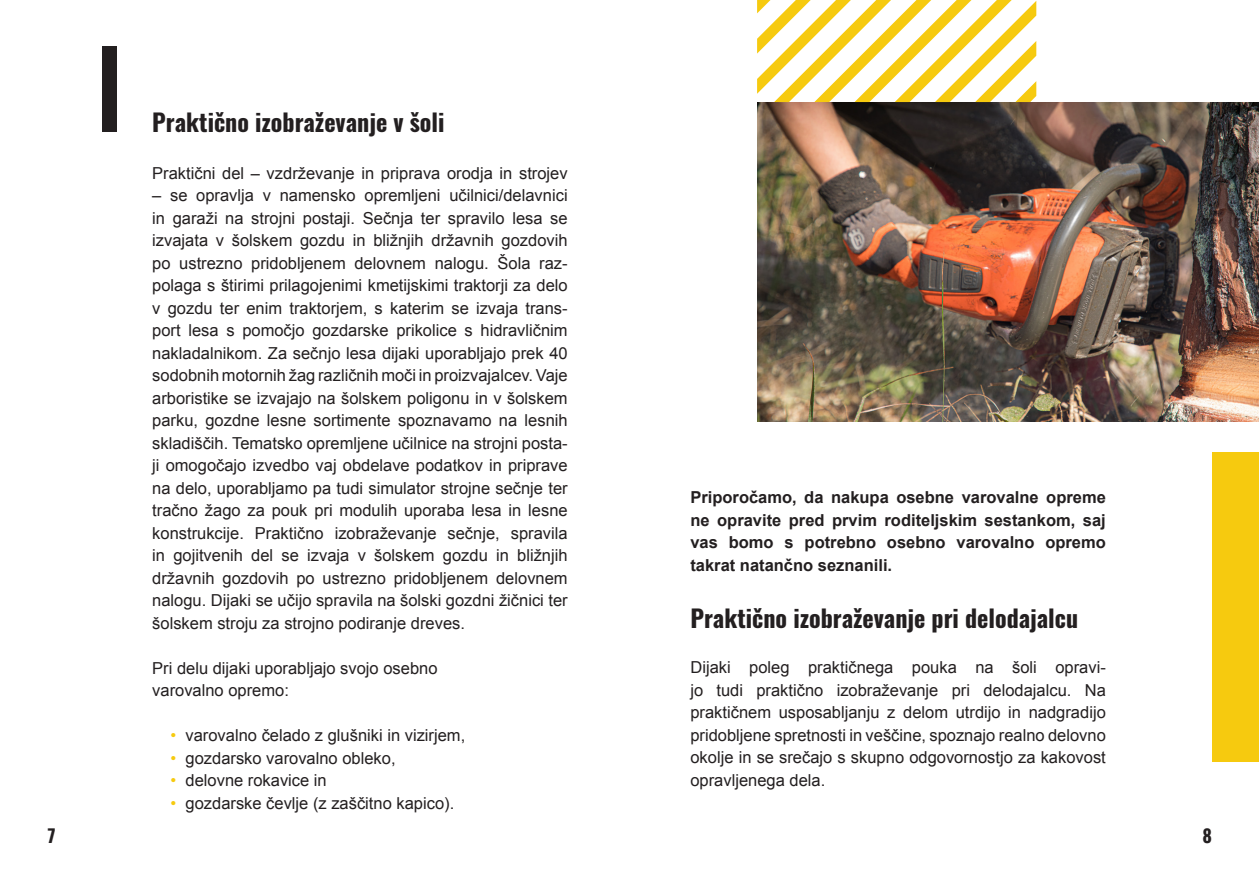
<style>
.page{position:relative;width:1259px;height:893px;background:#fff}
.page>*{position:absolute;margin:0;border:0;box-sizing:border-box;transform-origin:0 0}
.Besedilo{font:700 24px "Oswald";color:#231f20}
.MinPodstrani{font:700 24px "Oswald";color:#231f20}
.t1{font:700 18px "Oswald";color:#231f20}
.Besedilo-2{font:16.5px/22.5px "Arial";color:#231f20;text-align:justify}
.Besedilo-3{font:700 16.5px/22.5px "Arial";color:#231f20;text-align:justify}
.s1{color:#f6ca0f}
</style>
<div class="page">
<div style="left:102px;top:47px;width:14px;height:85px;background:#231f20"></div>
<div style="left:1212px;top:452px;width:47px;height:309px;background:#f6ca0f"></div>
<img style="left:757px;top:102px;width:502px;height:320px">
<svg style="left:757px;top:0;width:279px;height:102px"></svg>
<p class="MinPodstrani" style="left:152px;top:110px;width:294px">Praktično izobraževanje v šoli</p>
<p class="Besedilo-2" style="left:152px;top:162px;width:417px">Praktični del – vzdrževanje in priprava orodja in strojev</p>
<p class="Besedilo-2" style="left:152px;top:184px;width:417px">– se opravlja v namensko opremljeni učilnici/delavnici in garaži na strojni postaji. Sečnja ter spravilo lesa se izvajata v šolskem gozdu in bližnjih državnih gozdovih po ustrezno pridobljenem delovnem nalogu. Šola raz&shy;polaga s štirimi prilagojenimi kmetijskimi traktorji za delo v gozdu ter enim traktorjem, s katerim se izvaja trans&shy;port lesa s pomočjo gozdarske prikolice s hidravličnim nakladalnikom. Za sečnjo lesa dijaki uporabljajo prek 40 sodobnih motornih žag različnih moči in proizvajalcev. Vaje arboristike se izvajajo na šolskem poligonu in v šolskem parku, gozdne lesne sortimente spoznavamo na lesnih skladiščih. Tematsko opremljene učilnice na strojni posta&shy;ji omogočajo izvedbo vaj obdelave podatkov in priprave na delo, uporabljamo pa tudi simulator strojne sečnje ter tračno žago za pouk pri modulih uporaba lesa in lesne konstrukcije. Praktično izobraževanje sečnje, spravila in gojitvenih del se izvaja v šolskem gozdu in bližnjih državnih gozdovih po ustrezno pridobljenem delovnem nalogu. Dijaki se učijo spravila na šolski gozdni žičnici ter šolskem stroju za strojno podiranje dreves.</p>
<p class="Besedilo-2" style="left:152px;top:657px;width:287px">Pri delu dijaki uporabljajo svojo osebno</p>
<p class="Besedilo-2" style="left:152px;top:679px;width:138px">varovalno opremo:</p>
<p class="Besedilo-2" style="left:171px;top:724px;width:296px"><span class="s1">•</span> varovalno čelado z glušniki in vizirjem,</p>
<p class="Besedilo-2" style="left:171px;top:747px;width:226px"><span class="s1">•</span> gozdarsko varovalno obleko,</p>
<p class="Besedilo-2" style="left:171px;top:769px;width:158px"><span class="s1">•</span> delovne rokavice in</p>
<p class="Besedilo-2" style="left:171px;top:792px;width:285px"><span class="s1">•</span> gozdarske čevlje (z zaščitno kapico).</p>
<p class="Besedilo-3" style="left:690px;top:487px;width:417px">Priporočamo, da nakupa osebne varovalne opreme ne opravite pred prvim roditeljskim sestankom, saj vas bomo s potrebno osebno varovalno opremo takrat natančno seznanili.</p>
<p class="Besedilo" style="left:690px;top:606px;width:389px">Praktično izobraževanje pri delodajalcu</p>
<p class="Besedilo-2" style="left:690px;top:656px;width:417px">Dijaki poleg praktičnega pouka na šoli opravi&shy;jo tudi praktično izobraževanje pri delodajalcu. Na praktičnem usposabljanju z delom utrdijo in nadgradijo pridobljene spretnosti in veščine, spoznajo realno delovno okolje in se srečajo s skupno odgovornostjo za kakovost opravljenega dela.</p>
<p class="t1" style="left:47px;top:827px;width:11px">7</p>
<p class="t1" style="left:1202px;top:827px;width:11px">8</p>
</div>
